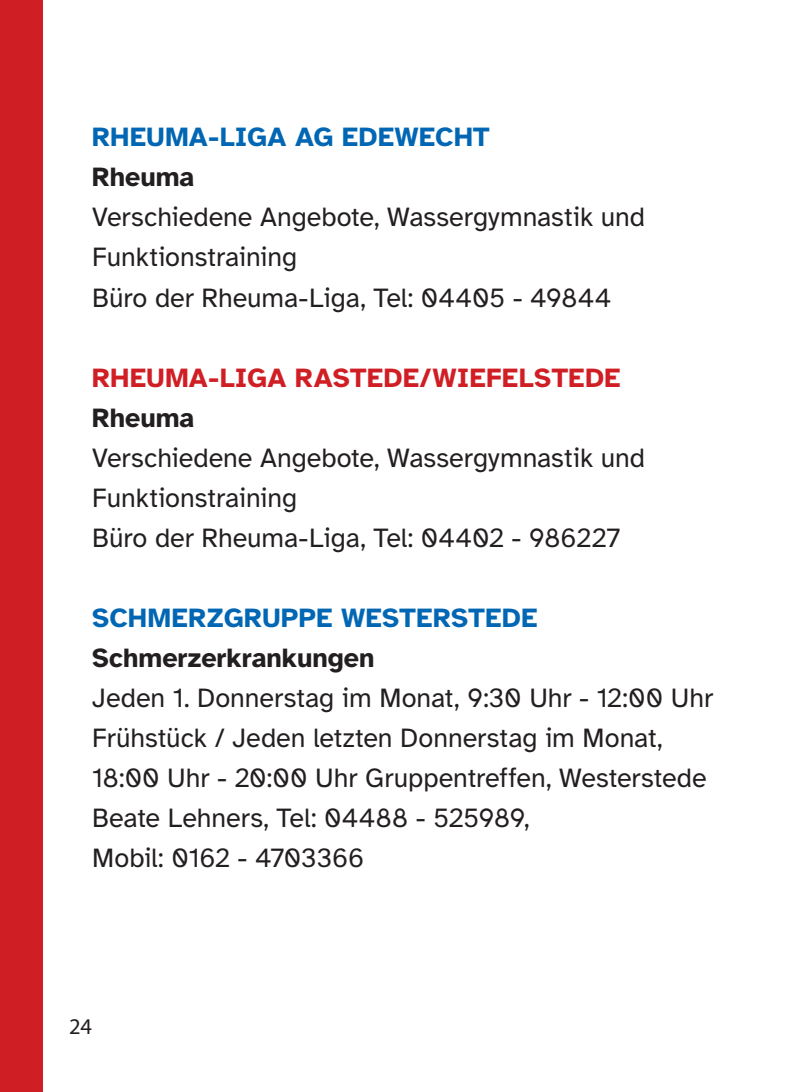
<style>
.page{position:relative;width:787px;height:1092px;background:#fff}
.page>*{position:absolute;margin:0;border:0;box-sizing:border-box;transform-origin:0 0}
.t1{font:27.5px/40px "Atkinson Hyperlegible";color:#231f20}
.t2{font:700 27.5px "Atkinson Hyperlegible";letter-spacing:.015em;color:#0166b3}
.t3{font:700 27.5px "Atkinson Hyperlegible";color:#231f20}
.t4{font:700 27.5px "Atkinson Hyperlegible";letter-spacing:.015em;color:#d01e25}
.t5{font:22.5px "Myriad Pro";color:#231f20}
</style>
<div class="page">
<div style="left:0;top:0;width:43px;height:1091px;background:#d01e25"></div>
<p class="t2" style="left:92px;top:121px;width:399px">RHEUMA-LIGA AG EDEWECHT</p>
<p class="t3" style="left:92px;top:161px;width:104px">Rheuma</p>
<p class="t1" style="left:92px;top:198px;width:554px">Verschiedene Angebote, Wassergymnastik und<br>Funktionstraining<br>Büro der Rheuma-Liga, Tel: 04405 - 49844</p>
<p class="t4" style="left:92px;top:361px;width:530px">RHEUMA-LIGA RASTEDE/WIEFELSTEDE</p>
<p class="t3" style="left:92px;top:401px;width:104px">Rheuma</p>
<p class="t1" style="left:92px;top:438px;width:554px">Verschiedene Angebote, Wassergymnastik und<br>Funktionstraining<br>Büro der Rheuma-Liga, Tel: 04402 - 986227</p>
<p class="t2" style="left:92px;top:601px;width:447px">SCHMERZGRUPPE WESTERSTEDE</p>
<p class="t3" style="left:92px;top:641px;width:284px">Schmerzerkrankungen</p>
<p class="t1" style="left:92px;top:678px;width:622px">Jeden 1. Donnerstag im Monat, 9:30 Uhr - 12:00 Uhr Frühstück / Jeden letzten Donnerstag im Monat, 18:00 Uhr - 20:00 Uhr Gruppentreffen, Westerstede Beate Lehners, Tel: 04488 - 525989,<br>Mobil: 0162 - 4703366</p>
<p class="t5" style="left:69px;top:1012px;width:25px">24</p>
</div>
